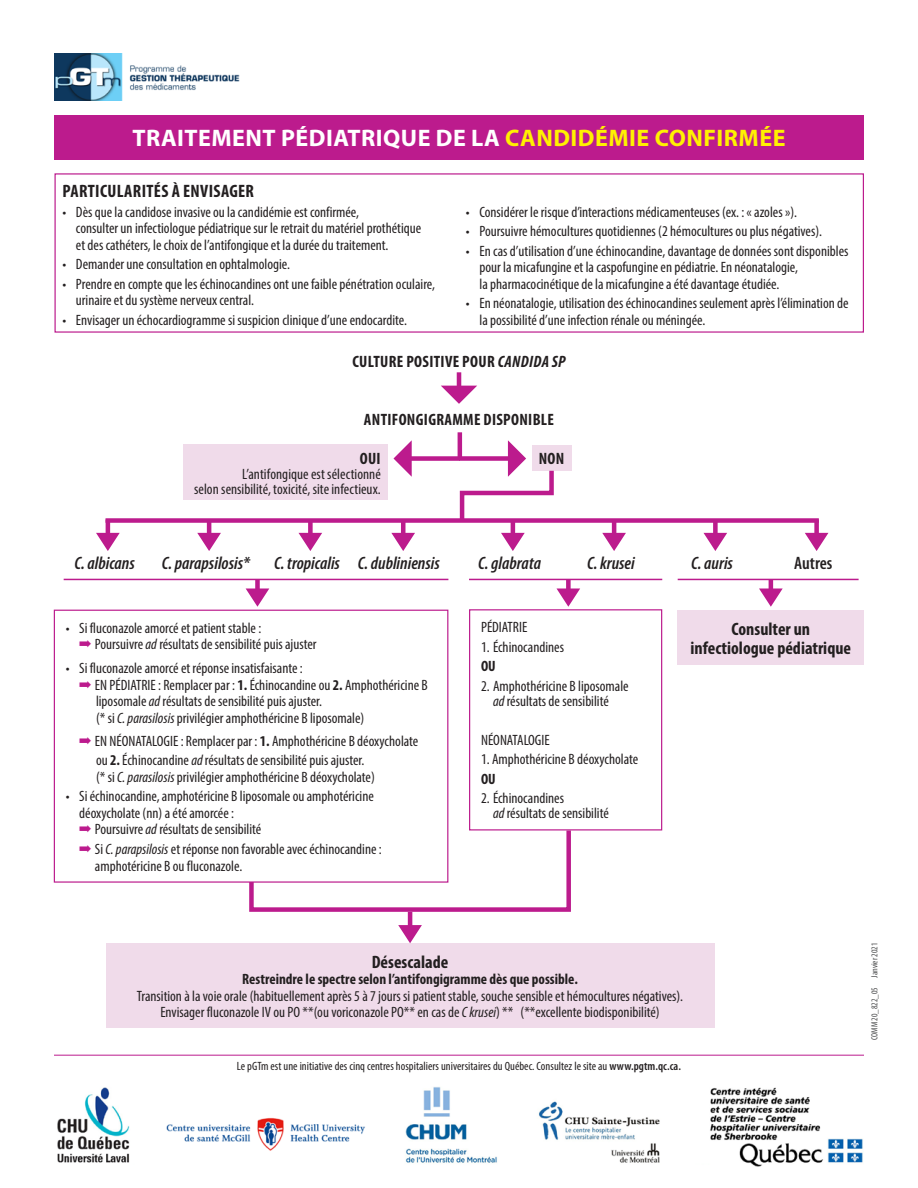
<style>
.page{position:relative;width:918px;height:1188px;background:#fff}
.page>*{position:absolute;margin:0;border:0;box-sizing:border-box;transform-origin:0 0}
.Titre_gras{font:700 24px "Myriad Pro";letter-spacing:.02em;color:#fff}
.Texte_courant{font:italic 600 condensed 18px "Myriad Pro";color:#231f20}
.Texte_courant-2{font:700 condensed 18px/19.5px "Myriad Pro";color:#231f20;text-align:center}
.Texte_en_retrait{font:700 condensed 18px "Myriad Pro";letter-spacing:.02em;color:#231f20}
.Texte_courant-3{font:600 condensed 18px "Myriad Pro";color:#231f20}
.Titre_gras-2{font:700 condensed 16.5px "Myriad Pro";letter-spacing:.02em;color:#231f20}
.Texte_en_retrait-2{font:condensed 15px/16.5px "Myriad Pro";color:#231f20}
.Texte_courant-4{font:condensed 15px/15px "Myriad Pro";color:#231f20}
.Texte_courant-5{font:700 condensed 15px "Myriad Pro";color:#231f20}
.t1{font:condensed 12px "Myriad Pro";letter-spacing:.005em;color:#231f20}
.Texte_courant-6{font:condensed 9px "Myriad Pro";color:#4b4c4d}
.s1{color:#fff101}
.s2{font-style:italic}
.s3{color:#bc1b8d}
.s4{font-weight:700}
.s5{font-weight:600}
</style>
<div class="page">
<img style="left:57px;top:1087px;width:806px;height:80px">
<hr style="left:54px;top:1055px;width:810px;height:1px;background:#bc1b8d">
<div style="left:184px;top:444px;width:204px;height:56px;background:#f0dbea"></div>
<div style="left:532px;top:445px;width:39px;height:26px;background:#f0dbea"></div>
<div style="left:106px;top:943px;width:608px;height:85px;background:#f0dbea"></div>
<div style="left:678px;top:610px;width:186px;height:55px;background:#f0dbea"></div>
<div style="left:54px;top:115px;width:810px;height:45px;background:#bc1b8d"></div>
<hr style="left:458px;top:432px;width:4px;height:25px;background:#bc1b8d">
<svg style="left:441px;top:372px;width:36px;height:32px"></svg>
<div style="left:106px;top:518px;width:713px;height:5px;background:#bc1b8d"></div>
<svg style="left:96px;top:520px;width:24px;height:31px"></svg>
<svg style="left:197px;top:522px;width:24px;height:29px"></svg>
<svg style="left:299px;top:522px;width:23px;height:29px"></svg>
<svg style="left:602px;top:522px;width:24px;height:29px"></svg>
<svg style="left:704px;top:522px;width:23px;height:29px"></svg>
<svg style="left:805px;top:522px;width:23px;height:29px"></svg>
<svg style="left:391px;top:440px;width:165px;height:111px"></svg>
<svg style="left:246px;top:580px;width:23px;height:27px"></svg>
<hr style="left:64px;top:579px;width:384px;height:1px;background:#bc1b8d">
<svg style="left:557px;top:580px;width:23px;height:27px"></svg>
<hr style="left:469px;top:579px;width:193px;height:1px;background:#bc1b8d">
<svg style="left:759px;top:580px;width:24px;height:27px"></svg>
<hr style="left:678px;top:579px;width:181px;height:1px;background:#bc1b8d">
<svg style="left:249px;top:826px;width:324px;height:117px"></svg>
<div style="left:470px;top:610px;width:192px;height:220px;background:#fff"></div>
<div style="left:469px;top:609px;width:193px;height:221px;border:1px solid #bc1b8d"></div>
<div style="left:54px;top:610px;width:394px;height:272px;background:#fff"></div>
<div style="left:54px;top:610px;width:394px;height:273px;border:1px solid #bc1b8d"></div>
<img style="left:54px;top:54px;width:186px;height:47px">
<p class="Titre_gras" style="left:132px;top:123px;width:655px">TRAITEMENT PÉDIATRIQUE DE LA <span class="s1">CANDIDÉMIE CONFIRMÉE</span></p>
<p class="Texte_en_retrait" style="left:63px;top:180px;width:193px">PARTICULARITÉS À ENVISAGER</p>
<p class="Texte_en_retrait-2" style="left:76px;top:203px;width:347px;text-indent:-14px">• Dès que la candidose invasive ou la candidémie est confirmée,<br>consulter un infectiologue pédiatrique sur le retrait du matériel prothétique et des cathéters, le choix de l’antifongique et la durée du traitement.</p>
<p class="Texte_en_retrait-2" style="left:62px;top:256px;width:229px">• Demander une consultation en ophtalmologie.</p>
<p class="Texte_en_retrait-2" style="left:76px;top:275px;width:361px;text-indent:-14px">• Prendre en compte que les échinocandines ont une faible pénétration oculaire, urinaire et du système nerveux central.</p>
<p class="Texte_en_retrait-2" style="left:62px;top:311px;width:346px">• Envisager un échocardiogramme si suspicion clinique d’une endocardite.</p>
<p class="Texte_en_retrait-2" style="left:466px;top:203px;width:333px">• Considérer le risque d’interactions médicamenteuses (ex. : « azoles »).</p>
<p class="Texte_en_retrait-2" style="left:466px;top:223px;width:358px">• Poursuivre hémocultures quotidiennes (2 hémocultures ou plus négatives).</p>
<p class="Texte_en_retrait-2" style="left:479px;top:242px;width:370px;text-indent:-14px">• En cas d’utilisation d’une échinocandine, davantage de données sont disponibles pour la micafungine et la caspofungine en pédiatrie. En néonatalogie,<br>la pharmacocinétique de la micafungine a été davantage étudiée.</p>
<p class="Texte_en_retrait-2" style="left:479px;top:295px;width:371px;text-indent:-14px">• En néonatalogie, utilisation des échinocandines seulement après l’élimination de la possibilité d’une infection rénale ou méningée.</p>
<p class="Titre_gras-2" style="left:352px;top:351px;width:215px">CULTURE POSITIVE POUR <span class="s2">CANDIDA SP</span></p>
<p class="Titre_gras-2" style="left:364px;top:409px;width:192px">ANTIFONGIGRAMME DISPONIBLE</p>
<p class="Titre_gras-2" style="left:360px;top:448px;width:22px">OUI</p>
<p class="Texte_courant-4" style="left:194px;top:466px;width:188px;text-align:right">L’antifongique est sélectionné<br>selon sensibilité, toxicité, site infectieux.</p>
<p class="Titre_gras-2" style="left:539px;top:448px;width:27px">NON</p>
<p class="Texte_courant" style="left:74px;top:554px;width:62px">C. albicans</p>
<p class="Texte_courant" style="left:162px;top:554px;width:90px">C. parapsilosis*</p>
<p class="Texte_courant" style="left:274px;top:554px;width:67px">C. tropicalis</p>
<p class="Texte_courant" style="left:358px;top:554px;width:84px">C. dubliniensis</p>
<p class="Texte_courant" style="left:478px;top:554px;width:64px">C. glabrata</p>
<p class="Texte_courant" style="left:587px;top:554px;width:49px">C. krusei</p>
<p class="Texte_courant" style="left:691px;top:554px;width:43px">C. auris</p>
<p class="Texte_courant-3" style="left:794px;top:553px;width:40px">Autres</p>
<p class="Texte_en_retrait-2" style="left:79px;top:619px;width:239px;text-indent:-14px">• Si fluconazole amorcé et patient stable :<br><span class="s3">➡</span> Poursuivre <span class="s2">ad</span> résultats de sensibilité puis ajuster</p>
<p class="Texte_en_retrait-2" style="left:79px;top:660px;width:350px;text-indent:-14px">• Si fluconazole amorcé et réponse insatisfaisante :<br><span class="s3">➡</span> EN PÉDIATRIE : Remplacer par : <span class="s4">1.</span> Échinocandine ou <span class="s4">2.</span> Amphothéricine B</p>
<p class="Texte_courant-4" style="left:96px;top:693px;width:270px;line-height:16.5px">liposomale <span class="s2">ad</span> résultats de sensibilité puis ajuster.<br>(* si <span class="s2">C. parasilosis</span> privilégier amphothéricine B liposomale)</p>
<p class="Texte_courant-4" style="left:79px;top:733px;width:341px"><span class="s3">➡</span> EN NÉONATALOGIE : Remplacer par : <span class="s4">1.</span> Amphothéricine B déoxycholate</p>
<p class="Texte_courant-4" style="left:96px;top:752px;width:280px;line-height:16.5px">ou <span class="s4">2.</span> Échinocandine <span class="s2">ad</span> résultats de sensibilité puis ajuster. (* si <span class="s2">C. parasilosis</span> privilégier amphothéricine B déoxycholate)</p>
<p class="Texte_en_retrait-2" style="left:79px;top:788px;width:296px;text-indent:-14px">• Si échinocandine, amphotéricine B liposomale ou amphotéricine déoxycholate (nn) a été amorcée :</p>
<p class="Texte_courant-4" style="left:79px;top:822px;width:184px"><span class="s3">➡</span> Poursuivre <span class="s2">ad</span> résultats de sensibilité</p>
<p class="Texte_courant-4" style="left:95px;top:841px;width:288px;line-height:16.5px;text-indent:-16px"><span class="s3">➡</span> Si <span class="s2">C. parapsilosis</span> et réponse non favorable avec échinocandine : amphotéricine B ou fluconazole.</p>
<p class="Texte_courant-4" style="left:481px;top:620px;width:48px">PÉDIATRIE</p>
<p class="Texte_courant-4" style="left:481px;top:639px;width:84px">1. Échinocandines</p>
<p class="Texte_courant-5" style="left:481px;top:657px;width:16px">OU</p>
<p class="Texte_courant-4" style="left:481px;top:678px;width:149px;text-align:center">2. Amphothéricine B liposomale <span class="s2">ad</span> résultats de sensibilité</p>
<p class="Texte_courant-4" style="left:481px;top:732px;width:70px">NÉONATALOGIE</p>
<p class="Texte_courant-4" style="left:481px;top:752px;width:159px">1. Amphothéricine B déoxycholate</p>
<p class="Texte_courant-5" style="left:481px;top:770px;width:16px">OU</p>
<p class="Texte_courant-4" style="left:493px;top:791px;width:117px;text-indent:-12px">2. Échinocandines<br><span class="s2">ad</span> résultats de sensibilité</p>
<p class="Texte_courant-2" style="left:691px;top:618px;width:162px">Consulter un infectiologue pédiatrique</p>
<p class="Texte_courant-2" style="left:372px;top:951px;width:78px">Désescalade</p>
<p class="Texte_courant-5" style="left:242px;top:970px;width:337px">Restreindre le spectre selon l’antifongigramme dès que possible.</p>
<p class="Texte_courant-4" style="left:137px;top:988px;width:548px">Transition à la voie orale (habituellement après 5 à 7 jours si patient stable, souche sensible et hémocultures négatives).</p>
<p class="Texte_courant-4" style="left:160px;top:1004px;width:501px">Envisager fluconazole IV ou PO **(ou voriconazole PO** en cas de <span class="s2">C krusei</span>) ** (**excellente biodisponibilité)</p>
<p class="t1" style="left:237px;top:1059px;width:446px">Le pGTm est une initiative des cinq centres hospitaliers universitaires du Québec. Consultez le site au <span class="s5">www.pgtm.qc.ca.</span></p>
<p class="Texte_courant-6" style="left:869px;top:1040px;width:99px;rotate:-90deg">COMM 20_822_05 Janvier 2021</p>
</div>
